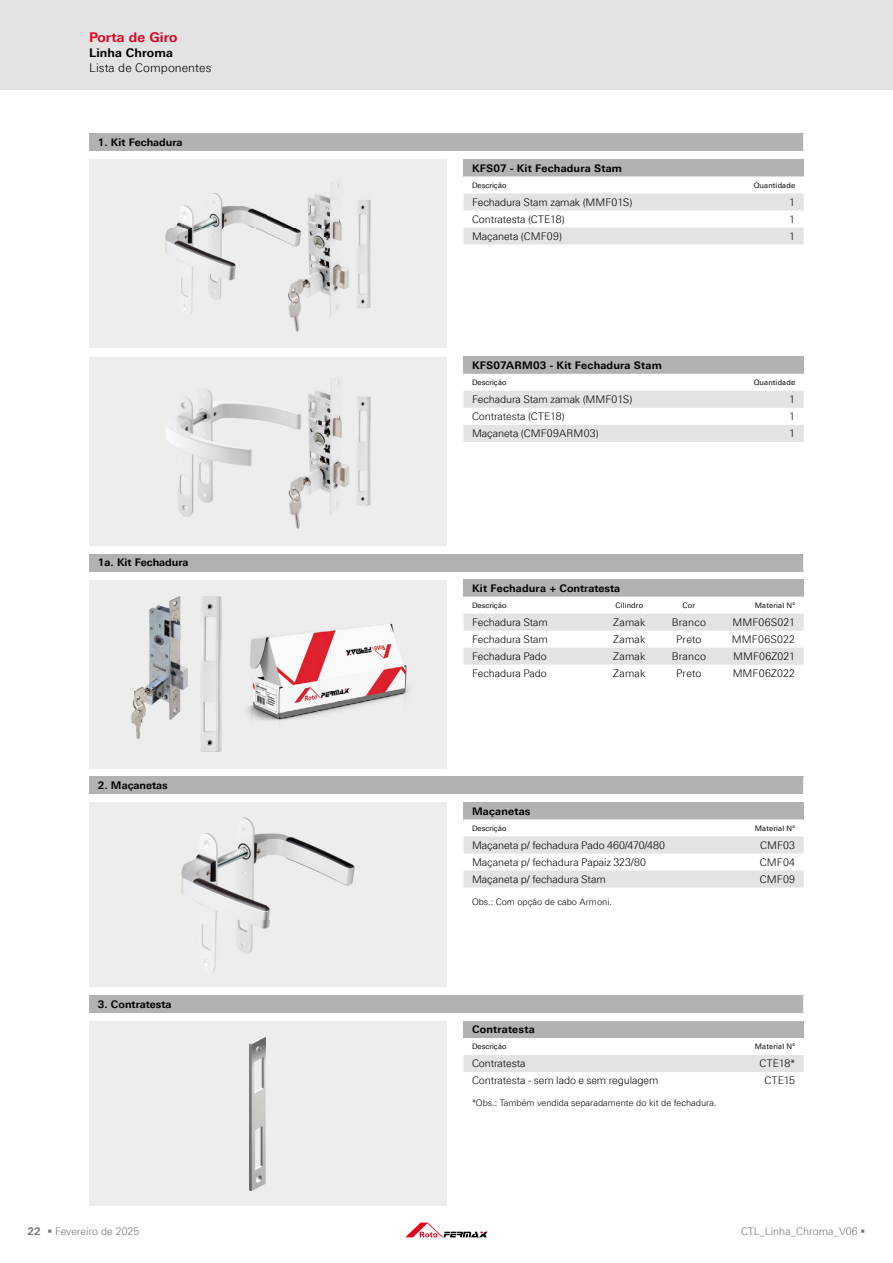
<style>
.page{position:relative;width:893px;height:1263px;background:#fff}
.page>*{position:absolute;margin:0;border:0;box-sizing:border-box;transform-origin:0 0}
.t1{font:700 13.5px "LT Univers Basic";letter-spacing:.005em;color:#e30521}
.t2{font:300 12px "LT Univers Basic";letter-spacing:.005em;color:#000}
.t3{font:700 12px "LT Univers Basic";letter-spacing:.005em;color:#000}
.t4{font:300 10.5px "LT Univers Basic";color:#000}
.t5{font:700 10.5px "LT Univers Basic";letter-spacing:.015em;color:#000}
.t6{font:300 10.5px "LT Univers Basic";color:#747474}
.t7{font:300 10.5px "LT Univers Basic";letter-spacing:.02em;color:#000}
.t8{font:300 9px "LT Univers Basic";color:#000}
.t9{font:7.5px "LT Univers Basic";letter-spacing:.015em;color:#000}
.s1{font-weight:700}
</style>
<div class="page">
<div style="left:0;top:0;width:893px;height:89px;background:#e3e3e3"></div>
<svg style="left:405px;top:1222px;width:83px;height:15px"></svg>
<div style="left:89px;top:134px;width:715px;height:17px;background:#b2b2b2"></div>
<svg style="left:803px;top:134px;width:1px;height:17px"></svg>
<div style="left:89px;top:159px;width:357px;height:189px;background:#ededec"></div>
<div style="left:89px;top:357px;width:357px;height:189px;background:#ededec"></div>
<div style="left:463px;top:159px;width:341px;height:17px;background:#b2b2b2"></div>
<svg style="left:463px;top:176px;width:341px;height:68px"></svg>
<div style="left:463px;top:357px;width:341px;height:17px;background:#b2b2b2"></div>
<svg style="left:463px;top:391px;width:341px;height:51px"></svg>
<img style="left:165px;top:182px;width:205px;height:149px">
<img style="left:166px;top:379px;width:204px;height:150px">
<div style="left:89px;top:1021px;width:357px;height:184px;background:#ededec"></div>
<div style="left:89px;top:580px;width:357px;height:188px;background:#ededec"></div>
<img style="left:132px;top:597px;width:56px;height:141px">
<img style="left:201px;top:597px;width:20px;height:154px">
<img style="left:247px;top:623px;width:163px;height:98px">
<div style="left:463px;top:580px;width:341px;height:17px;background:#b2b2b2"></div>
<svg style="left:463px;top:613px;width:341px;height:52px"></svg>
<div style="left:463px;top:1021px;width:341px;height:17px;background:#b2b2b2"></div>
<svg style="left:463px;top:1038px;width:341px;height:34px"></svg>
<div style="left:89px;top:802px;width:357px;height:185px;background:#ededec"></div>
<img style="left:181px;top:817px;width:173px;height:155px">
<div style="left:89px;top:777px;width:715px;height:17px;background:#b2b2b2"></div>
<svg style="left:803px;top:777px;width:1px;height:17px"></svg>
<div style="left:463px;top:802px;width:341px;height:17px;background:#b2b2b2"></div>
<svg style="left:463px;top:819px;width:341px;height:68px"></svg>
<div style="left:89px;top:995px;width:715px;height:17px;background:#b2b2b2"></div>
<svg style="left:803px;top:995px;width:1px;height:17px"></svg>
<div style="left:89px;top:554px;width:715px;height:17px;background:#b2b2b2"></div>
<svg style="left:803px;top:554px;width:1px;height:17px"></svg>
<img style="left:250px;top:1036px;width:15px;height:155px">
<p class="t1" style="left:89px;top:29px;width:90px">Porta de Giro</p>
<p class="t3" style="left:89px;top:45px;width:85px">Linha Chroma</p>
<p class="t2" style="left:89px;top:60px;width:124px">Lista de Componentes</p>
<p class="t5" style="left:98px;top:136px;width:86px">1. Kit Fechadura</p>
<p class="t5" style="left:98px;top:556px;width:92px">1a. Kit Fechadura</p>
<p class="t5" style="left:98px;top:779px;width:72px">2. Maçanetas</p>
<p class="t5" style="left:98px;top:998px;width:75px">3. Contratesta</p>
<p class="t6" style="left:28px;top:1225px;width:113px"><span class="s1">22</span> ▪ Fevereiro de 2025</p>
<p class="t5" style="left:472px;top:162px;width:152px">KFS07 - Kit Fechadura Stam</p>
<p class="t9" style="left:472px;top:181px;width:36px">Descrição</p>
<p class="t9" style="left:754px;top:181px;width:43px">Quantidade</p>
<p class="t4" style="left:472px;top:196px;width:162px">Fechadura Stam zamak (MMF01S)</p>
<p class="t4" style="left:789px;top:196px;width:7px">1</p>
<p class="t4" style="left:472px;top:213px;width:94px">Contratesta (CTE18)</p>
<p class="t4" style="left:789px;top:213px;width:7px">1</p>
<p class="t4" style="left:472px;top:230px;width:92px">Maçaneta (CMF09)</p>
<p class="t4" style="left:789px;top:230px;width:7px">1</p>
<p class="t5" style="left:472px;top:359px;width:191px">KFS07ARM03 - Kit Fechadura Stam</p>
<p class="t9" style="left:472px;top:378px;width:36px">Descrição</p>
<p class="t9" style="left:754px;top:378px;width:43px">Quantidade</p>
<p class="t4" style="left:472px;top:393px;width:162px">Fechadura Stam zamak (MMF01S)</p>
<p class="t4" style="left:789px;top:393px;width:7px">1</p>
<p class="t4" style="left:472px;top:410px;width:94px">Contratesta (CTE18)</p>
<p class="t4" style="left:789px;top:410px;width:7px">1</p>
<p class="t4" style="left:472px;top:427px;width:128px">Maçaneta (CMF09ARM03)</p>
<p class="t4" style="left:789px;top:427px;width:7px">1</p>
<p class="t5" style="left:472px;top:582px;width:150px">Kit Fechadura + Contratesta</p>
<p class="t9" style="left:472px;top:601px;width:36px">Descrição</p>
<p class="t9" style="left:615px;top:601px;width:29px">Cilindro</p>
<p class="t9" style="left:683px;top:601px;width:14px">Cor</p>
<p class="t9" style="left:755px;top:601px;width:42px">Material Nº</p>
<p class="t4" style="left:472px;top:616px;width:77px">Fechadura Stam</p>
<p class="t4" style="left:613px;top:616px;width:34px">Zamak</p>
<p class="t4" style="left:672px;top:616px;width:36px">Branco</p>
<p class="t7" style="left:732px;top:616px;width:64px">MMF06S021</p>
<p class="t4" style="left:472px;top:633px;width:77px">Fechadura Stam</p>
<p class="t4" style="left:613px;top:633px;width:34px">Zamak</p>
<p class="t4" style="left:676px;top:633px;width:27px">Preto</p>
<p class="t7" style="left:732px;top:633px;width:65px">MMF06S022</p>
<p class="t4" style="left:472px;top:650px;width:76px">Fechadura Pado</p>
<p class="t4" style="left:613px;top:650px;width:34px">Zamak</p>
<p class="t4" style="left:672px;top:650px;width:36px">Branco</p>
<p class="t4" style="left:733px;top:650px;width:64px">MMF06Z021</p>
<p class="t4" style="left:472px;top:667px;width:76px">Fechadura Pado</p>
<p class="t4" style="left:613px;top:667px;width:34px">Zamak</p>
<p class="t4" style="left:676px;top:667px;width:27px">Preto</p>
<p class="t4" style="left:733px;top:667px;width:64px">MMF06Z022</p>
<p class="t5" style="left:472px;top:805px;width:60px">Maçanetas</p>
<p class="t9" style="left:472px;top:824px;width:36px">Descrição</p>
<p class="t9" style="left:755px;top:824px;width:42px">Material Nº</p>
<p class="t4" style="left:472px;top:839px;width:195px">Maçaneta p/ fechadura Pado 460/470/480</p>
<p class="t4" style="left:760px;top:839px;width:37px">CMF03</p>
<p class="t4" style="left:472px;top:856px;width:175px">Maçaneta p/ fechadura Papaiz 323/80</p>
<p class="t4" style="left:760px;top:856px;width:37px">CMF04</p>
<p class="t4" style="left:472px;top:873px;width:135px">Maçaneta p/ fechadura Stam</p>
<p class="t4" style="left:760px;top:873px;width:37px">CMF09</p>
<p class="t8" style="left:472px;top:896px;width:141px">Obs.: Com opção de cabo Armoni.</p>
<p class="t5" style="left:472px;top:1023px;width:64px">Contratesta</p>
<p class="t9" style="left:472px;top:1042px;width:36px">Descrição</p>
<p class="t9" style="left:755px;top:1042px;width:42px">Material Nº</p>
<p class="t4" style="left:472px;top:1057px;width:55px">Contratesta</p>
<p class="t4" style="left:759px;top:1057px;width:37px">CTE18*</p>
<p class="t4" style="left:472px;top:1074px;width:188px">Contratesta - sem lado e sem regulagem</p>
<p class="t4" style="left:765px;top:1074px;width:32px">CTE15</p>
<p class="t8" style="left:472px;top:1098px;width:246px">*Obs.: Também vendida separadamente do kit de fechadura.</p>
<p class="t6" style="left:741px;top:1225px;width:126px">CTL_Linha_Chroma_V06 ▪</p>
</div>
